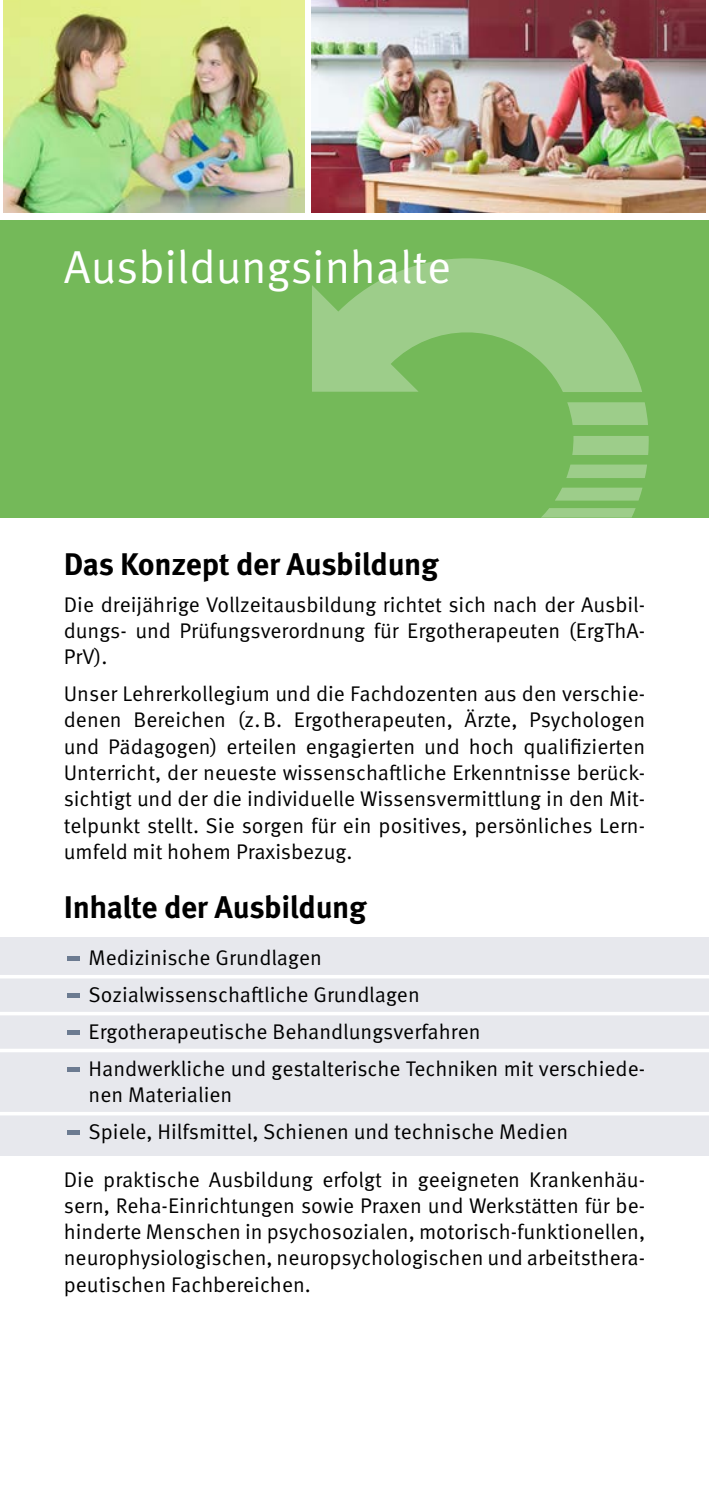
<style>
.page{position:relative;width:709px;height:1489px;background:#fff}
.page>*{position:absolute;margin:0;border:0;box-sizing:border-box;transform-origin:0 0}
.Text_8_5pt_Aufzählun{font:63.75px "Meta OT Norm";color:#6c7b91}
.Head_1_-_18_5pt{font:46.25px "Meta OT Norm";letter-spacing:-.005em;color:#fff}
.Head_2_-_12_5pt{font:700 31.25px "Meta OT";letter-spacing:-.015em;color:#000}
.Text_8_5pt_Block{font:21.25px/26.2px "Meta OT Norm";color:#000;text-align:justify}
.Text_8_5pt_Aufzählun-2{font:21.25px/26.2px "Meta OT Norm";color:#000}
</style>
<div class="page">
<div style="left:0;top:220px;width:709px;height:297px;background:#74b959"></div>
<svg style="left:572px;top:436px;width:76px;height:19px"></svg>
<svg style="left:555px;top:487px;width:87px;height:13px"></svg>
<svg style="left:542px;top:508px;width:93px;height:9px"></svg>
<svg style="left:566px;top:464px;width:81px;height:14px"></svg>
<svg style="left:567px;top:402px;width:81px;height:23px;background:#9acb86"></svg>
<svg style="left:312px;top:258px;width:330px;height:134px;fill:#9dcd8a"></svg>
<div style="left:0;top:937px;width:709px;height:218px;background:#e7e8ed"></div>
<hr style="left:0;top:1112px;width:709px;height:3px;background:#fff">
<hr style="left:0;top:975px;width:709px;height:3px;background:#fff">
<hr style="left:0;top:1012px;width:709px;height:3px;background:#fff">
<hr style="left:0;top:1049px;width:709px;height:3px;background:#fff">
<img style="left:312px;top:0;width:393px;height:213px">
<img style="left:4px;top:0;width:301px;height:213px">
<p class="Head_1_-_18_5pt" style="left:64px;top:239px;width:389px">Ausbildungsinhalte</p>
<p class="Head_2_-_12_5pt" style="left:64px;top:544px;width:376px">Das Konzept der Ausbildung</p>
<p class="Text_8_5pt_Block" style="left:64px;top:591px;width:583px">Die dreijährige Vollzeitausbildung richtet sich nach der Ausbil&shy;dungs- und Prüfungsverordnung für Ergotherapeuten (ErgThA-PrV).</p>
<p class="Text_8_5pt_Block" style="left:64px;top:681px;width:583px">Unser Lehrerkollegium und die Fachdozenten aus den verschie&shy;denen Bereichen (z.B. Ergotherapeuten, Ärzte, Psychologen und Pädagogen) erteilen engagierten und hoch qualifizierten Unterricht, der neueste wissenschaftliche Erkenntnisse berück&shy;sichtigt und der die individuelle Wissensvermittlung in den Mit&shy;telpunkt stellt. Sie sorgen für ein positives, persönliches Lern&shy;umfeld mit hohem Praxisbezug.</p>
<p class="Head_2_-_12_5pt" style="left:64px;top:886px;width:304px">Inhalte der Ausbildung</p>
<p class="Text_8_5pt_Aufzählun" style="left:64px;top:915px;width:21px">-</p>
<p class="Text_8_5pt_Aufzählun-2" style="left:89px;top:944px;width:235px">Medizinische Grundlagen</p>
<p class="Text_8_5pt_Aufzählun" style="left:64px;top:952px;width:21px">-</p>
<p class="Text_8_5pt_Aufzählun-2" style="left:89px;top:981px;width:333px">Sozialwissenschaftliche Grundlagen</p>
<p class="Text_8_5pt_Aufzählun" style="left:64px;top:989px;width:21px">-</p>
<p class="Text_8_5pt_Aufzählun-2" style="left:89px;top:1018px;width:393px">Ergotherapeutische Behandlungsverfahren</p>
<p class="Text_8_5pt_Aufzählun" style="left:64px;top:1025px;width:21px">-</p>
<p class="Text_8_5pt_Aufzählun-2" style="left:89px;top:1055px;width:558px">Handwerkliche und gestalterische Techniken mit verschiede&shy;nen Materialien</p>
<p class="Text_8_5pt_Aufzählun" style="left:64px;top:1089px;width:21px">-</p>
<p class="Text_8_5pt_Aufzählun-2" style="left:89px;top:1118px;width:481px">Spiele, Hilfsmittel, Schienen und technische Medien</p>
<p class="Text_8_5pt_Block" style="left:64px;top:1166px;width:583px">Die praktische Ausbildung erfolgt in geeigneten Krankenhäu&shy;sern, Reha-Einrichtungen sowie Praxen und Werkstätten für be&shy;hinderte Menschen in psychosozialen, motorisch-funktionellen, neurophysiologischen, neuropsychologischen und arbeitsthera&shy;peutischen Fachbereichen.</p>
</div>
